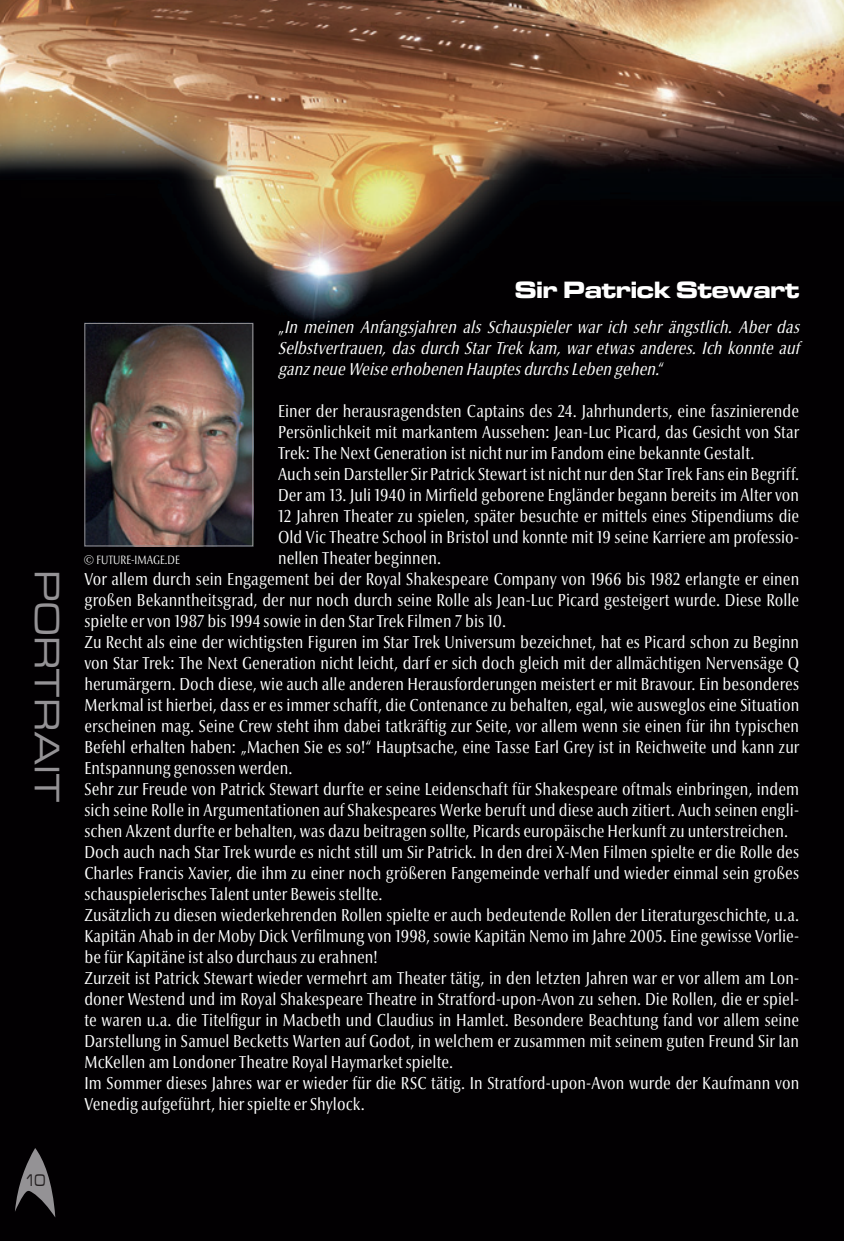
<style>
.page{position:relative;width:844px;height:1241px;background:#fff}
.page>*{position:absolute;margin:0;border:0;box-sizing:border-box;transform-origin:0 0}
.t1{font:500 36.75px "Microgramma Ext D";color:#949295}
.t2{font:700 24.5px "Microgramma Ext D";color:#fff}
.t3{font:condensed 17.5px "Optima Nova LT Pro";letter-spacing:.005em;color:#fff}
.t4{font:italic condensed 17.5px/21px "Optima Nova LT Pro";color:#fff}
.t5{font:500 17.5px "Microgramma Ext D";color:#231f20;scale:.75 1}
.t6{font:300 condensed 12.25px "Optima Nova LT Pro";color:#fff}
.s1{font-style:normal}
</style>
<div class="page">
<div style="left:0;top:0;width:843px;height:1240px;background:#020002"></div>
<img style="left:0;top:0;width:843px;height:363px">
<svg style="left:15px;top:1148px;width:40px;height:69px"></svg>
<hr style="left:843px;top:0;width:1px;height:1240px;background:#020002">
<img style="left:86px;top:325px;width:165px;height:219px">
<div style="left:84px;top:323px;width:169px;height:223px;border:1px solid #949295"></div>
<h1 class="t1" style="left:70px;top:571px;width:232px;rotate:90deg">PORTRAIT</h1>
<p class="t5" style="left:25px;top:1168px;width:29px">10</p>
<h2 class="t2" style="left:515px;top:273px;width:285px">Sir Patrick Stewart</h2>
<p class="t4" style="left:278px;top:316px;width:527px"><span class="s1">„</span> In meinen Anfangsjahren als Schauspieler war ich sehr ängstlich. Aber das<br>Selbstvertrauen,dasdurch StarTrekkam,waretwasanderes.Ich konnteauf ganzneueWeiseerhobenen HauptesdurchsLeben gehen.<span class="s1">“</span></p>
<p class="t3" style="left:278px;top:400px;width:522px">Einer der herausragendsten Captains des 24. Jahrhunderts, eine faszinierende</p>
<p class="t3" style="left:278px;top:421px;width:522px">Persönlichkeit mit markantem Aussehen: Jean-Luc Picard, das Gesicht von Star</p>
<p class="t3" style="left:278px;top:442px;width:478px">Trek: The Next Generation ist nicht nur im Fandom eine bekannte Gestalt.</p>
<p class="t3" style="left:278px;top:463px;width:522px">Auch sein Darsteller Sir Patrick Stewart ist nicht nur den Star Trek Fans ein Begriff.</p>
<p class="t3" style="left:278px;top:484px;width:522px">Der am 13. Juli 1940 in Mirfield geborene Engländer begann bereits im Alter von</p>
<p class="t3" style="left:278px;top:505px;width:522px">12 Jahren Theater zu spielen, später besuchte er mittels eines Stipendiums die</p>
<p class="t3" style="left:278px;top:526px;width:522px">Old Vic Theatre School in Bristol und konnte mit 19 seine Karriere am professio-</p>
<p class="t3" style="left:278px;top:547px;width:165px">nellen Theater beginnen.</p>
<p class="t3" style="left:84px;top:568px;width:716px">Vor allem durch sein Engagement bei der Royal Shakespeare Company von 1966 bis 1982 erlangte er einen</p>
<p class="t3" style="left:84px;top:589px;width:716px">großen Bekanntheitsgrad, der nur noch durch seine Rolle als Jean-Luc Picard gesteigert wurde. Diese Rolle</p>
<p class="t3" style="left:84px;top:610px;width:423px">spielte er von 1987 bis 1994 sowie in den Star Trek Filmen 7 bis 10.</p>
<p class="t3" style="left:84px;top:631px;width:716px">Zu Recht als eine der wichtigsten Figuren im Star Trek Universum bezeichnet, hat es Picard schon zu Beginn</p>
<p class="t3" style="left:84px;top:652px;width:716px">von Star Trek: The Next Generation nicht leicht, darf er sich doch gleich mit der allmächtigen Nervensäge Q</p>
<p class="t3" style="left:84px;top:673px;width:716px">herumärgern. Doch diese, wie auch alle anderen Herausforderungen meistert er mit Bravour. Ein besonderes</p>
<p class="t3" style="left:84px;top:694px;width:716px">Merkmal ist hierbei, dass er es immer schafft, die Contenance zu behalten, egal, wie ausweglos eine Situation</p>
<p class="t3" style="left:84px;top:715px;width:716px">erscheinen mag. Seine Crew steht ihm dabei tatkräftig zur Seite, vor allem wenn sie einen für ihn typischen</p>
<p class="t3" style="left:84px;top:736px;width:716px">Befehl erhalten haben: „Machen Sie es so!“ Hauptsache, eine Tasse Earl Grey ist in Reichweite und kann zur</p>
<p class="t3" style="left:84px;top:757px;width:209px">Entspannung genossen werden.</p>
<p class="t3" style="left:84px;top:778px;width:716px">Sehr zur Freude von Patrick Stewart durfte er seine Leidenschaft für Shakespeare oftmals einbringen, indem</p>
<p class="t3" style="left:84px;top:799px;width:716px">sich seine Rolle in Argumentationen auf Shakespeares Werke beruft und diese auch zitiert. Auch seinen engli-</p>
<p class="t3" style="left:84px;top:820px;width:705px">schen Akzent durfte er behalten, was dazu beitragen sollte, Picards europäische Herkunft zu unterstreichen.</p>
<p class="t3" style="left:84px;top:841px;width:716px">Doch auch nach Star Trek wurde es nicht still um Sir Patrick. In den drei X-Men Filmen spielte er die Rolle des</p>
<p class="t3" style="left:84px;top:862px;width:716px">Charles Francis Xavier, die ihm zu einer noch größeren Fangemeinde verhalf und wieder einmal sein großes</p>
<p class="t3" style="left:84px;top:883px;width:299px">schauspielerisches Talent unter Beweis stellte.</p>
<p class="t3" style="left:84px;top:904px;width:716px">Zusätzlich zu diesen wiederkehrenden Rollen spielte er auch bedeutende Rollen der Literaturgeschichte, u.a.</p>
<p class="t3" style="left:84px;top:925px;width:716px">Kapitän Ahab in der Moby Dick Verfilmung von 1998, sowie Kapitän Nemo im Jahre 2005. Eine gewisse Vorlie-</p>
<p class="t3" style="left:84px;top:946px;width:295px">be für Kapitäne ist also durchaus zu erahnen!</p>
<p class="t3" style="left:84px;top:967px;width:716px">Zurzeit ist Patrick Stewart wieder vermehrt am Theater tätig, in den letzten Jahren war er vor allem am Lon-</p>
<p class="t3" style="left:84px;top:988px;width:716px">doner Westend und im Royal Shakespeare Theatre in Stratford-upon-Avon zu sehen. Die Rollen, die er spiel-</p>
<p class="t3" style="left:84px;top:1009px;width:716px">te waren u.a. die Titelfigur in Macbeth und Claudius in Hamlet. Besondere Beachtung fand vor allem seine</p>
<p class="t3" style="left:84px;top:1030px;width:716px">Darstellung in Samuel Becketts Warten auf Godot, in welchem er zusammen mit seinem guten Freund Sir Ian</p>
<p class="t3" style="left:84px;top:1051px;width:370px">McKellen am Londoner Theatre Royal Haymarket spielte.</p>
<p class="t3" style="left:84px;top:1072px;width:716px">Im Sommer dieses Jahres war er wieder für die RSC tätig. In Stratford-upon-Avon wurde der Kaufmann von</p>
<p class="t3" style="left:84px;top:1093px;width:282px">Venedig aufgeführt, hier spielte er Shylock.</p>
<p class="t6" style="left:83px;top:552px;width:97px">© FUTURE-IMAGE.DE</p>
</div>
